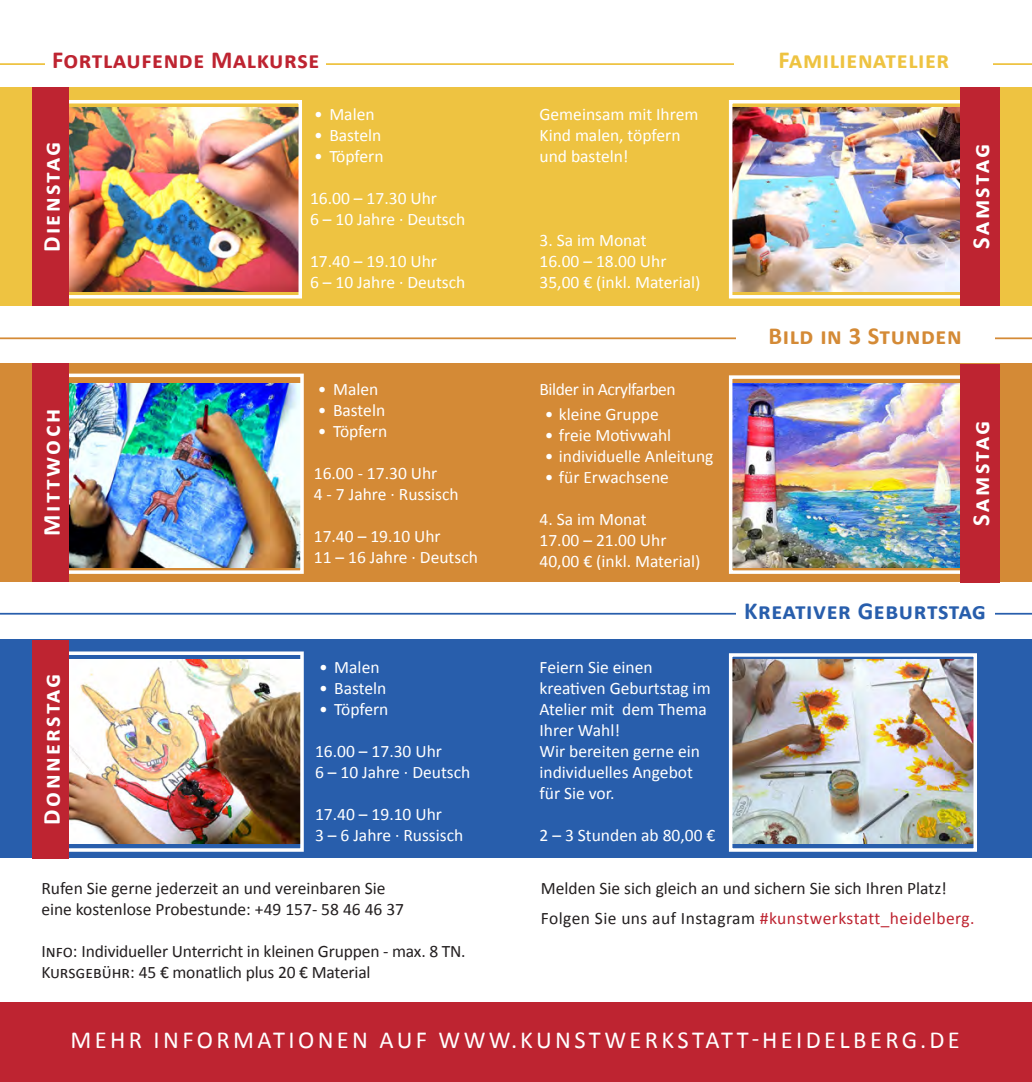
<style>
.page{position:relative;width:1032px;height:1082px;background:#fff}
.page>*{position:absolute;margin:0;border:0;box-sizing:border-box;transform-origin:0 0}
.t1{font:24.5px "Calibri";letter-spacing:.14em;color:#fff}
.t2{font:700 24.5px "Calibri";letter-spacing:.1em;color:#fff}
.t3{font:700 24.5px "Calibri";letter-spacing:.025em;color:#be2431}
.t4{font:700 24.5px "Calibri";letter-spacing:.025em;color:#285eac}
.t5{font:700 24.5px "Calibri";letter-spacing:.025em;color:#eec341}
.t6{font:700 24.5px "Calibri";letter-spacing:.025em;color:#d48a36}
.t7{font:17.5px/21px "Calibri";color:#fff}
.t8{font:17.5px "Calibri";color:#231f20}
.t9{font:17.5px "Calibri";letter-spacing:.025em;color:#be2431}
.t10{font:17.5px "Calibri";letter-spacing:-.025em;color:#fff}
.s1{color:#231f20}
</style>
<div class="page">
<div style="left:0;top:1002px;width:1031px;height:79px;background:#be2431"></div>
<div style="left:0;top:639px;width:1032px;height:218px;background:#285eac"></div>
<div style="left:0;top:363px;width:1032px;height:218px;background:#d48a36"></div>
<div style="left:0;top:87px;width:1032px;height:218px;background:#eec341"></div>
<img style="left:69px;top:107px;width:228px;height:184px">
<div style="left:54px;top:100px;width:248px;height:198px;border:4px solid #fff"></div>
<img style="left:69px;top:383px;width:230px;height:184px">
<div style="left:54px;top:373px;width:250px;height:201px;border:4px solid #fff"></div>
<img style="left:69px;top:659px;width:230px;height:184px">
<div style="left:54px;top:651px;width:250px;height:200px;border:4px solid #fff"></div>
<hr style="left:0;top:63px;width:1032px;height:2px;background:#eec341">
<hr style="left:0;top:337px;width:1032px;height:2px;background:#d48a36">
<hr style="left:0;top:613px;width:1032px;height:1px;background:#285eac">
<img style="left:734px;top:107px;width:226px;height:184px">
<div style="left:729px;top:100px;width:248px;height:198px;border:4px solid #fff"></div>
<img style="left:734px;top:383px;width:226px;height:184px">
<div style="left:729px;top:375px;width:248px;height:199px;border:4px solid #fff"></div>
<img style="left:734px;top:659px;width:238px;height:184px">
<div style="left:729px;top:653px;width:248px;height:198px;border:4px solid #fff"></div>
<div style="left:736px;top:325px;width:258px;height:28px;background:#fff"></div>
<div style="left:735px;top:50px;width:258px;height:28px;background:#fff"></div>
<div style="left:736px;top:600px;width:258px;height:28px;background:#fff"></div>
<div style="left:45px;top:50px;width:281px;height:29px;background:#fff"></div>
<div style="left:32px;top:88px;width:37px;height:218px;background:#be2431"></div>
<div style="left:32px;top:363px;width:37px;height:218px;background:#be2431"></div>
<div style="left:32px;top:640px;width:37px;height:218px;background:#be2431"></div>
<div style="left:960px;top:87px;width:40px;height:218px;background:#be2431"></div>
<div style="left:960px;top:364px;width:40px;height:218px;background:#be2431"></div>
<p class="t3" style="left:52px;top:45px;width:269px">Fortlaufende Malkurse</p>
<p class="t2" style="left:36px;top:252px;width:112px;rotate:-90deg">Dienstag</p>
<p class="t2" style="left:36px;top:535px;width:128px;rotate:-90deg">Mittwoch</p>
<p class="t2" style="left:36px;top:824px;width:153px;rotate:-90deg">Donnerstag</p>
<p class="t7" style="left:314px;top:104px;width:62px">• Malen</p>
<p class="t7" style="left:314px;top:125px;width:69px">• Basteln</p>
<p class="t7" style="left:314px;top:146px;width:71px">• Töpfern</p>
<p class="t7" style="left:310px;top:188px;width:128px">16.00 – 17.30 Uhr</p>
<p class="t7" style="left:310px;top:209px;width:157px">6 – 10 Jahre · Deutsch</p>
<p class="t7" style="left:310px;top:251px;width:128px">17.40 – 19.10 Uhr</p>
<p class="t7" style="left:310px;top:272px;width:157px">6 – 10 Jahre · Deutsch</p>
<p class="t7" style="left:318px;top:379px;width:62px">• Malen</p>
<p class="t7" style="left:318px;top:400px;width:69px">• Basteln</p>
<p class="t7" style="left:318px;top:421px;width:71px">• Töpfern</p>
<p class="t7" style="left:314px;top:463px;width:125px">16.00 - 17.30 Uhr</p>
<p class="t7" style="left:314px;top:484px;width:146px">4 - 7 Jahre · Russisch</p>
<p class="t7" style="left:314px;top:526px;width:128px">17.40 – 19.10 Uhr</p>
<p class="t7" style="left:314px;top:547px;width:166px">11 – 16 Jahre · Deutsch</p>
<p class="t7" style="left:319px;top:657px;width:62px">• Malen</p>
<p class="t7" style="left:319px;top:678px;width:69px">• Basteln</p>
<p class="t7" style="left:319px;top:699px;width:71px">• Töpfern</p>
<p class="t7" style="left:315px;top:741px;width:128px">16.00 – 17.30 Uhr</p>
<p class="t7" style="left:315px;top:762px;width:157px">6 – 10 Jahre · Deutsch</p>
<p class="t7" style="left:315px;top:804px;width:128px">17.40 – 19.10 Uhr</p>
<p class="t7" style="left:315px;top:825px;width:150px">3 – 6 Jahre · Russisch</p>
<p class="t8" style="left:41px;top:877px;width:346px">Rufen Sie gerne jederzeit an und vereinbaren Sie</p>
<p class="t8" style="left:41px;top:898px;width:364px">eine kostenlose Probestunde: +49 157- 58 46 46 37</p>
<p class="t8" style="left:41px;top:940px;width:426px">Info: Individueller Unterricht in kleinen Gruppen - max. 8 TN.</p>
<p class="t8" style="left:41px;top:961px;width:331px">Kursgebühr: 45 € monatlich plus 20 € Material</p>
<p class="t7" style="left:539px;top:104px;width:160px">Gemeinsam mit Ihrem<br>Kind malen, töpfern</p>
<p class="t7" style="left:539px;top:146px;width:91px">und basteln!</p>
<p class="t7" style="left:539px;top:230px;width:109px">3. Sa im Monat</p>
<p class="t7" style="left:539px;top:251px;width:128px">16.00 – 18.00 Uhr</p>
<p class="t7" style="left:539px;top:272px;width:162px">35,00 € (inkl. Material)</p>
<p class="t10" style="left:539px;top:378px;width:138px">Bilder in Acrylfarben</p>
<p class="t7" style="left:545px;top:403px;width:115px">• kleine Gruppe</p>
<p class="t7" style="left:545px;top:424px;width:128px">• freie Motivwahl</p>
<p class="t7" style="left:545px;top:445px;width:170px">• individuelle Anleitung</p>
<p class="t7" style="left:545px;top:466px;width:126px">• für Erwachsene</p>
<p class="t7" style="left:539px;top:508px;width:109px">4. Sa im Monat</p>
<p class="t7" style="left:539px;top:529px;width:128px">17.00 – 21.00 Uhr</p>
<p class="t7" style="left:539px;top:550px;width:162px">40,00 € (inkl. Material)</p>
<p class="t7" style="left:539px;top:657px;width:114px">Feiern Sie einen</p>
<p class="t7" style="left:539px;top:678px;width:173px">kreativen Geburtstag im<br>Atelier mit dem Thema<br>Ihrer Wahl!</p>
<p class="t7" style="left:539px;top:741px;width:162px">Wir bereiten gerne ein individuelles Angebot</p>
<p class="t7" style="left:539px;top:783px;width:77px">für Sie vor.</p>
<p class="t7" style="left:539px;top:825px;width:177px">2 – 3 Stunden ab 80,00 €</p>
<p class="t5" style="left:778px;top:45px;width:172px">Familienatelier</p>
<p class="t2" style="left:965px;top:249px;width:106px;rotate:-90deg">Samstag</p>
<p class="t6" style="left:768px;top:320px;width:195px">Bild in 3 Stunden</p>
<p class="t2" style="left:965px;top:525px;width:106px;rotate:-90deg">Samstag</p>
<p class="t4" style="left:744px;top:595px;width:243px">Kreativer Geburtstag</p>
<p class="t8" style="left:541px;top:877px;width:408px">Melden Sie sich gleich an und sichern Sie sich Ihren Platz!</p>
<p class="t9" style="left:541px;top:906px;width:435px"><span class="s1">Folgen Sie uns auf Instagram</span> #kunstwerkstatt_heidelberg.</p>
<p class="t1" style="left:70px;top:1024px;width:891px">MEHR INFORMATIONEN AUF WWW.KUNSTWERKSTATT-HEIDELBERG.DE</p>
</div>
